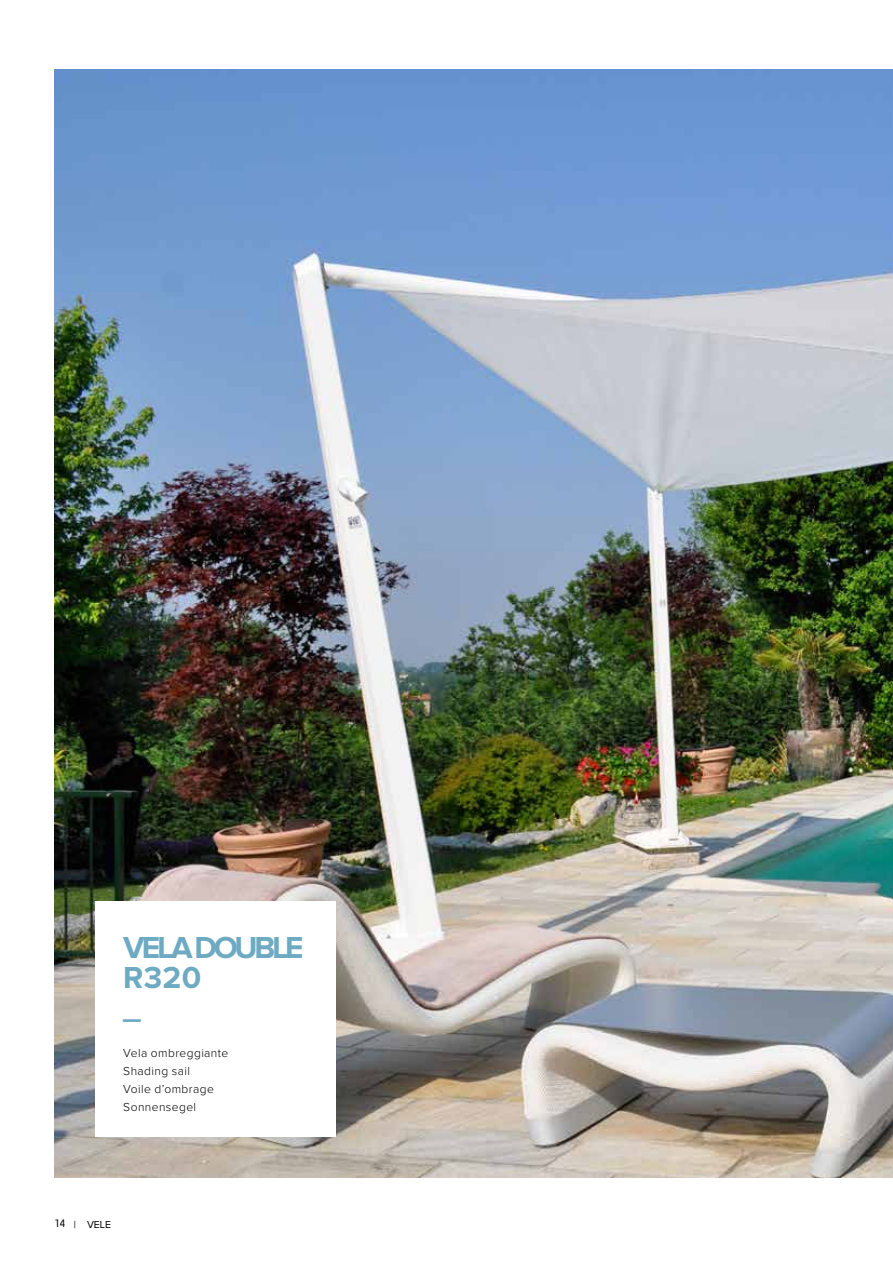
<style>
.page{position:relative;width:893px;height:1263px;background:#fff}
.page>*{position:absolute;margin:0;border:0;box-sizing:border-box;transform-origin:0 0}
.t1{font:700 31.5px/30px "Proxima Nova";letter-spacing:-.095em;color:#6eaac1}
.t2{font:300 12px/18px "Proxima Nova";letter-spacing:.035em;color:#000}
.t3{font:10.5px "Proxima Nova";color:#000}
.s1{font-family:"Delicious Small Caps";font-size:12px}
</style>
<div class="page">
<img style="left:54px;top:70px;width:839px;height:1108px">
<div style="left:96px;top:901px;width:240px;height:235px;background:#fff"></div>
<h1 class="t1" style="left:123px;top:934px;width:182px">VELA DOUBLE<br>R320<br>_</h1>
<p class="t2" style="left:123px;top:1044px;width:106px">Vela ombreggiante<br>Shading sail<br>Voile d’ombrage<br>Sonnensegel</p>
<p class="t3" style="left:54px;top:1219px;width:58px"><span class="s1">14</span> | VELE</p>
</div>
